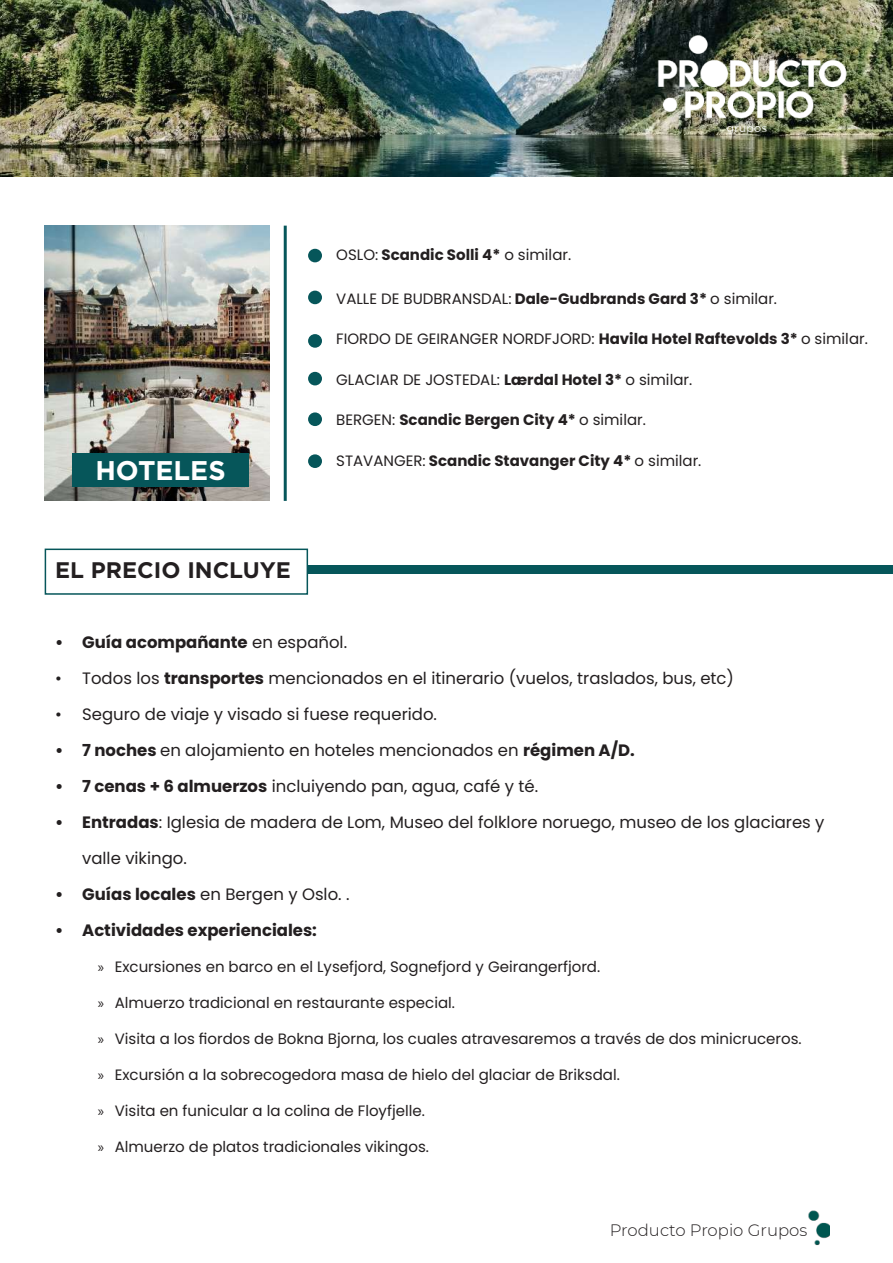
<style>
.page{position:relative;width:893px;height:1263px;background:#fff}
.page>*{position:absolute;margin:0;border:0;box-sizing:border-box;transform-origin:0 0}
.t1{font:700 27px "Gotham";color:#fff}
.t2{font:700 22.5px "Gotham";color:#231f20}
.t3{font:16.5px/36px "Poppins";color:#231f20}
.t4{font:700 16.5px "Poppins";color:#231f20}
.t5{font:300 16.5px "Montserrat";color:#231f20}
.t6{font:15px "Poppins";color:#231f20}
.t7{font:700 15px "Poppins";color:#231f20}
.s1{font-weight:700}
.s2{font-weight:400}
.s3{font-family:"Myriad Pro"}
</style>
<div class="page">
<img style="left:45px;top:226px;width:224px;height:275px">
<img style="left:0;top:0;width:893px;height:176px">
<div style="left:45px;top:549px;width:263px;height:46px;border:2px solid #06565a"></div>
<div style="left:308px;top:565px;width:585px;height:9px;background:#06565a"></div>
<div style="left:72px;top:453px;width:177px;height:33px;background:#06565a"></div>
<hr style="left:284px;top:226px;width:3px;height:275px;background:#06565a">
<img style="left:641px;top:0;width:218px;height:176px">
<div style="left:308px;top:249px;width:14px;height:13px;background:#06565a;border-radius:50%"></div>
<div style="left:308px;top:291px;width:14px;height:13px;background:#06565a;border-radius:50%"></div>
<div style="left:308px;top:334px;width:14px;height:14px;background:#06565a;border-radius:50%"></div>
<div style="left:308px;top:372px;width:14px;height:13px;background:#06565a;border-radius:50%"></div>
<div style="left:308px;top:412px;width:14px;height:14px;background:#06565a;border-radius:50%"></div>
<div style="left:308px;top:454px;width:14px;height:14px;background:#06565a;border-radius:50%"></div>
<img style="left:808px;top:1210px;width:22px;height:36px">
<h1 class="t1" style="left:95px;top:452px;width:132px">HOTELES</h1>
<h2 class="t2" style="left:55px;top:555px;width:237px">EL PRECIO INCLUYE</h2>
<p class="t6" style="left:336px;top:246px;width:236px">OSLO: <span class="s1">Scandic Solli 4*</span> o similar.</p>
<p class="t6" style="left:336px;top:290px;width:442px">VALLE DE BUDBRANSDAL: <span class="s1">Dale-Gudbrands Gard 3*</span> o similar.</p>
<p class="t6" style="left:336px;top:330px;width:533px">FIORDO DE GEIRANGER NORDFJORD: <span class="s1">Havila Hotel Raftevolds 3*</span> o similar.</p>
<p class="t6" style="left:336px;top:371px;width:357px">GLACIAR DE JOSTEDAL: <span class="s1">Lærdal Hotel 3*</span> o similar.</p>
<p class="t7" style="left:336px;top:411px;width:311px"><span class="s2">BERGEN:</span> Scandic Bergen City 4* <span class="s2">o similar.</span></p>
<p class="t7" style="left:336px;top:452px;width:367px"><span class="s2">STAVANGER:</span> Scandic Stavanger City 4* <span class="s2">o similar.</span></p>
<p class="t4" style="left:55px;top:633px;width:293px">• Guía acompañante <span class="s2">en español.</span></p>
<p class="t3" style="left:55px;top:660px;width:680px">• Todos los <span class="s1">transportes</span> mencionados en el itinerario (vuelos, traslados, bus, etc)</p>
<p class="t3" style="left:55px;top:696px;width:383px">• Seguro de viaje y visado si fuese requerido.</p>
<p class="t3" style="left:55px;top:732px;width:581px"><span class="s1">• 7 noches</span> en alojamiento en hoteles mencionados en <span class="s1">régimen A/D.</span></p>
<p class="t3" style="left:55px;top:768px;width:484px"><span class="s1">• 7 cenas + 6 almuerzos</span> incluiyendo pan, agua, café y té.</p>
<p class="t3" style="left:82px;top:804px;width:744px;text-indent:-27px"><span class="s1">• Entradas</span>: Iglesia de madera de Lom, Museo del folklore noruego, museo de los glaciares y valle vikingo.</p>
<p class="t3" style="left:55px;top:876px;width:296px"><span class="s1">• Guías locales</span> en Bergen y Oslo. .</p>
<p class="t4" style="left:55px;top:921px;width:263px">• Actividades experienciales:</p>
<p class="t6" style="left:98px;top:958px;width:504px"><span class="s3">»</span> Excursiones en barco en el Lysefjord, Sognefjord y Geirangerfjord.</p>
<p class="t6" style="left:98px;top:994px;width:359px"><span class="s3">»</span> Almuerzo tradicional en restaurante especial.</p>
<p class="t6" style="left:98px;top:1030px;width:705px"><span class="s3">»</span> Visita a los fiordos de Bokna Bjorna, los cuales atravesaremos a través de dos minicruceros.</p>
<p class="t6" style="left:98px;top:1066px;width:524px"><span class="s3">»</span> Excursión a la sobrecogedora masa de hielo del glaciar de Briksdal.</p>
<p class="t6" style="left:98px;top:1102px;width:329px"><span class="s3">»</span> Visita en funicular a la colina de Floyfjelle.</p>
<p class="t6" style="left:98px;top:1138px;width:333px"><span class="s3">»</span> Almuerzo de platos tradicionales vikingos.</p>
<p class="t5" style="left:610px;top:1219px;width:199px">Producto Propio Grupos</p>
</div>
